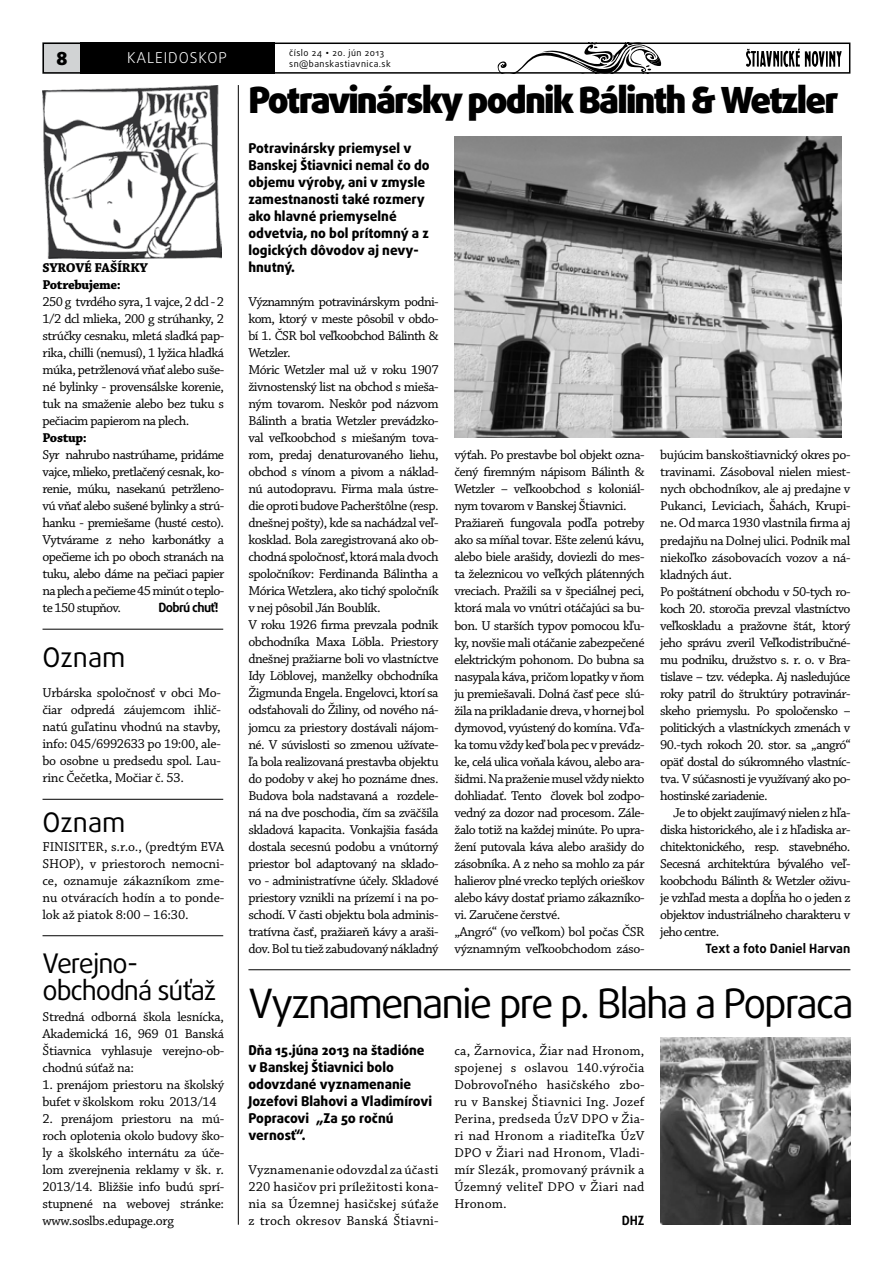
<style>
.page{position:relative;width:893px;height:1263px;background:#fff}
.page>*{position:absolute;margin:0;border:0;box-sizing:border-box;transform-origin:0 0}
.t1{font:40.5px "Daxline Pro";letter-spacing:-.05em;color:#000}
.t2{font:900 36px "Daxline Pro";letter-spacing:-.05em;color:#000}
.t3{font:27px/27px "Daxline Pro";letter-spacing:-.04em;color:#000}
.t4{font:900 18px "Daxline Pro";color:#000}
.t5{font:300 15px "Daxline Pro";letter-spacing:.06em;color:#fff}
.t6{font:13.5px/17px "Chaparral Pro Capt";letter-spacing:-.04em;color:#000;text-align:justify}
.t7{font:800 13.5px/17px "Daxline Pro";color:#000}
.t8{font:700 13.5px/17px "Chaparral Pro";letter-spacing:-.025em;color:#000}
.t9{font:700 12.75px "Daxline Pro";letter-spacing:-.01em;color:#000}
.t10{font:700 12.75px "Daxline Pro";letter-spacing:-.05em;color:#000}
.t11{font:9px "Daxline Pro";letter-spacing:.05em;color:#000}
.s1{font-family:"Gill Sans MT Pro"}
</style>
<div class="page">
<div style="left:43px;top:43px;width:46px;height:31px;background:#d1d3d4"></div>
<svg style="left:497px;top:46px;width:165px;height:25px"></svg>
<div style="left:43px;top:43px;width:807px;height:31px;border:2px solid #000"></div>
<div style="left:80px;top:43px;width:194px;height:31px;background:#000"></div>
<svg style="left:746px;top:49px;width:96px;height:18px"></svg>
<hr style="left:238px;top:85px;width:1px;height:1140px;background:#000">
<hr style="left:43px;top:935px;width:180px;height:1px;background:#000">
<hr style="left:43px;top:799px;width:180px;height:1px;background:#000">
<hr style="left:43px;top:629px;width:180px;height:1px;background:#000">
<hr style="left:248px;top:969px;width:602px;height:1px;background:#000">
<img style="left:43px;top:85px;width:178px;height:173px">
<img style="left:454px;top:136px;width:388px;height:302px">
<img style="left:660px;top:1037px;width:190px;height:188px">
<h3 class="t4" style="left:56px;top:46px;width:12px">8</h3>
<p class="t11" style="left:289px;top:47px;width:97px">číslo 24 <span class="s1">•</span> 20. jún 2013</p>
<p class="t5" style="left:127px;top:48px;width:101px">KALEI DOSKOP</p>
<p class="t11" style="left:289px;top:58px;width:103px">sn@banskastiavnica.sk</p>
<p class="t8" style="left:43px;top:260px;width:107px">SYROVÉ FAŠÍRKY<br>Potrebujeme:</p>
<p class="t6" style="left:43px;top:294px;width:183px">250 g tvrdého syra, 1 vajce, 2 dcl - 2<br>1/2 dcl mlieka, 200 g strúhanky, 2 strúčky cesnaku, mletá sladká pap&shy;rika, chilli (nemusí), 1 lyžica hladká múka, petržlenová vňať alebo suše&shy;né bylinky - provensálske korenie, tuk na smaženie alebo bez tuku s pečiacim papierom na plech.</p>
<p class="t8" style="left:43px;top:430px;width:46px">Postup:</p>
<p class="t6" style="left:43px;top:447px;width:183px">Syr nahrubo nastrúhame, pridáme vajce, mlieko, pretlačený cesnak, ko&shy;renie, múku, nasekanú petržleno&shy;vú vňať alebo sušené bylinky a strú&shy;hanku - premiešame (husté cesto).<br>Vytvárame z neho karbonátky a opečieme ich po oboch stranách na tuku, alebo dáme na pečiaci papier na plech a pečieme 45 minút o teplo&shy;te 150 stupňov.</p>
<p class="t10" style="left:158px;top:599px;width:62px">Dobrú chuť!</p>
<h3 class="t3" style="left:43px;top:644px;width:85px">Oznam</h3>
<p class="t6" style="left:43px;top:685px;width:180px">Urbárska spoločnosť v obci Mo&shy;čiar odpredá záujemcom ihlič&shy;natú guľatinu vhodnú na stavby, info: 045/6992633 po 19:00, ale&shy;bo osobne u predsedu spol. Lau&shy;rinc Čečetka, Močiar č. 53.</p>
<h3 class="t3" style="left:43px;top:809px;width:85px">Oznam</h3>
<p class="t6" style="left:43px;top:838px;width:183px">FINISITER, s.r.o., (predtým EVA SHOP), v priestoroch nemocni&shy;ce, oznamuje zákazníkom zme&shy;nu otváracích hodín a to ponde&shy;lok až piatok 8:00 – 16:30.</p>
<h3 class="t3" style="left:43px;top:950px;width:175px">Verejno&shy;obchodná súťaž</h3>
<p class="t6" style="left:43px;top:1008px;width:183px">Stredná odborná škola lesnícka, Akademická 16, 969 01 Banská Štiavnica vyhlasuje verejno-ob&shy;chodnú súťaž na:</p>
<p class="t6" style="left:43px;top:1076px;width:183px">1. prenájom priestoru na školský bufet v školskom roku 2013/14</p>
<p class="t6" style="left:43px;top:1110px;width:183px">2. prenájom priestoru na mú&shy;roch oplotenia okolo budovy ško&shy;ly a školského internátu za úče&shy;lom zverejnenia reklamy v šk. r.<br>2013/14. Bližšie info budú sprí&shy;stupnené na webovej stránke: www.soslbs.edupage.org</p>
<h2 class="t2" style="left:248px;top:76px;width:592px">Potravinársky podnik Bálinth &amp; Wetzler</h2>
<p class="t7" style="left:248px;top:140px;width:183px">Potravinársky priemysel v<br>Banskej Štiavnici nemal čo do objemu výroby, ani v zmysle zamestnanosti také rozmery ako hlavné priemyselné odvetvia, no bol prítomný a z logických dôvodov aj nevy&shy;hnutný.</p>
<p class="t6" style="left:248px;top:294px;width:192px;text-align:left">Významným potravinárskym podni&shy;kom, ktorý v meste pôsobil v obdo&shy;bí 1. ČSR bol veľkoobchod Bálinth &amp; Wetzler.<br>Móric Wetzler mal už v roku 1907 živnostenský list na obchod s mieša&shy;ným tovarom. Neskôr pod názvom Bálinth a bratia Wetzler prevádzko&shy;val veľkoobchod s miešaným tova&shy;rom, predaj denaturovaného liehu, obchod s vínom a pivom a náklad&shy;nú autodopravu. Firma mala ústre&shy;die oproti budove Pacherštôlne (resp. dnešnej pošty), kde sa nachádzal veľ&shy;kosklad. Bola zaregistrovaná ako ob&shy;chodná spoločnosť, ktorá mala dvoch spoločníkov: Ferdinanda Bálintha a Mórica Wetzlera, ako tichý spoločník v nej pôsobil Ján Boublík.<br>V roku 1926 firma prevzala podnik obchodníka Maxa Löbla. Priestory dnešnej pražiarne boli vo vlastníctve Idy Löblovej, manželky obchodníka Žigmunda Engela. Engelovci, ktorí sa odsťahovali do Žiliny, od nového ná&shy;jomcu za priestory dostávali nájom&shy;né. V súvislosti so zmenou užívate&shy;ľa bola realizovaná prestavba objektu do podoby v akej ho poznáme dnes.<br>Budova bola nadstavaná a rozdele&shy;ná na dve poschodia, čím sa zväčšila skladová kapacita. Vonkajšia fasáda dostala secesnú podobu a vnútorný priestor bol adaptovaný na sklado&shy;vo - administratívne účely. Skladové priestory vznikli na prízemí i na po&shy;schodí. V časti objektu bola adminis&shy;tratívna časť, pražiareň kávy a araši&shy;dov. Bol tu tiež zabudovaný nákladný</p>
<p class="t6" style="left:454px;top:447px;width:192px;text-align:left">výťah. Po prestavbe bol objekt ozna&shy;čený firemným nápisom Bálinth &amp; Wetzler – veľkoobchod s koloniál&shy;nym tovarom v Banskej Štiavnici.<br>Pražiareň fungovala podľa potreby ako sa míňal tovar. Ešte zelenú kávu, alebo biele arašidy, doviezli do mes&shy;ta železnicou vo veľkých plátenných vreciach. Pražili sa v špeciálnej peci, ktorá mala vo vnútri otáčajúci sa bu&shy;bon. U starších typov pomocou kľu&shy;ky, novšie mali otáčanie zabezpečené elektrickým pohonom. Do bubna sa nasypala káva, pričom lopatky v ňom ju premiešavali. Dolná časť pece slú&shy;žila na prikladanie dreva, v hornej bol dymovod, vyústený do komína. Vďa&shy;ka tomu vždy keď bola pec v prevádz&shy;ke, celá ulica voňala kávou, alebo ara&shy;šidmi. Na praženie musel vždy niekto dohliadať. Tento človek bol zodpo&shy;vedný za dozor nad procesom. Zále&shy;žalo totiž na každej minúte. Po upra&shy;žení putovala káva alebo arašidy do zásobníka. A z neho sa mohlo za pár halierov plné vrecko teplých orieškov alebo kávy dostať priamo zákazníko&shy;vi. Zaručene čerstvé.<br>„Angró“ (vo veľkom) bol počas ČSR významným veľkoobchodom záso-</p>
<p class="t6" style="left:660px;top:447px;width:192px;text-align:left">bujúcim banskoštiavnický okres po&shy;travinami. Zásoboval nielen miest&shy;nych obchodníkov, ale aj predajne v Pukanci, Leviciach, Šahách, Krupi&shy;ne. Od marca 1930 vlastnila firma aj predajňu na Dolnej ulici. Podnik mal niekoľko zásobovacích vozov a ná&shy;kladných áut.<br>Po poštátnení obchodu v 50-tych ro&shy;koch 20. storočia prevzal vlastníctvo veľkoskladu a pražovne štát, ktorý jeho správu zveril Veľkodistribučné&shy;mu podniku, družstvo s. r. o. v Bra&shy;tislave – tzv. védepka. Aj nasledujúce roky patril do štruktúry potravinár&shy;skeho priemyslu. Po spoločensko – politických a vlastníckych zmenách v 90.-tych rokoch 20. stor. sa „angró“ opäť dostal do súkromného vlastníc&shy;tva. V súčasnosti je využívaný ako po&shy;hostinské zariadenie.</p>
<p class="t6" style="left:660px;top:804px;width:192px;text-indent:13px">Je to objekt zaujímavý nielen z hľa&shy;diska historického, ale i z hľadiska ar&shy;chitektonického, resp. stavebného.<br>Secesná architektúra bývalého veľ&shy;koobchodu Bálinth &amp; Wetzler oživu&shy;je vzhľad mesta a dopĺňa ho o jeden z objektov industriálneho charakteru v jeho centre.</p>
<p class="t9" style="left:705px;top:939px;width:146px">Text a foto Daniel Harvan</p>
<h1 class="t1" style="left:248px;top:976px;width:607px">Vyznamenanie pre p. Blaha a Popraca</h1>
<p class="t7" style="left:248px;top:1041px;width:185px">Dňa 15.júna 2013 na štadióne v Banskej Štiavnici bolo odovzdané vyznamenanie<br>Jozefovi Blahovi a Vladimírovi<br>Popracovi „Za 50 ročnú vernosť“.</p>
<p class="t6" style="left:248px;top:1161px;width:192px">Vyznamenanie odovzdal za účasti 220 hasičov pri príležitosti kona&shy;nia sa Územnej hasičskej súťaže z troch okresov Banská Štiavni-</p>
<p class="t6" style="left:454px;top:1042px;width:192px">ca, Žarnovica, Žiar nad Hronom, spojenej s oslavou 140.výročia Dobrovoľného hasičského zbo&shy;ru v Banskej Štiavnici Ing. Jozef Perina, predseda ÚzV DPO v Žia&shy;ri nad Hronom a riaditeľka ÚzV DPO v Žiari nad Hronom, Vladi&shy;mír Slezák, promovaný právnik a Územný veliteľ DPO v Žiari nad Hronom.</p>
<p class="t9" style="left:622px;top:1212px;width:24px">DHZ</p>
</div>
